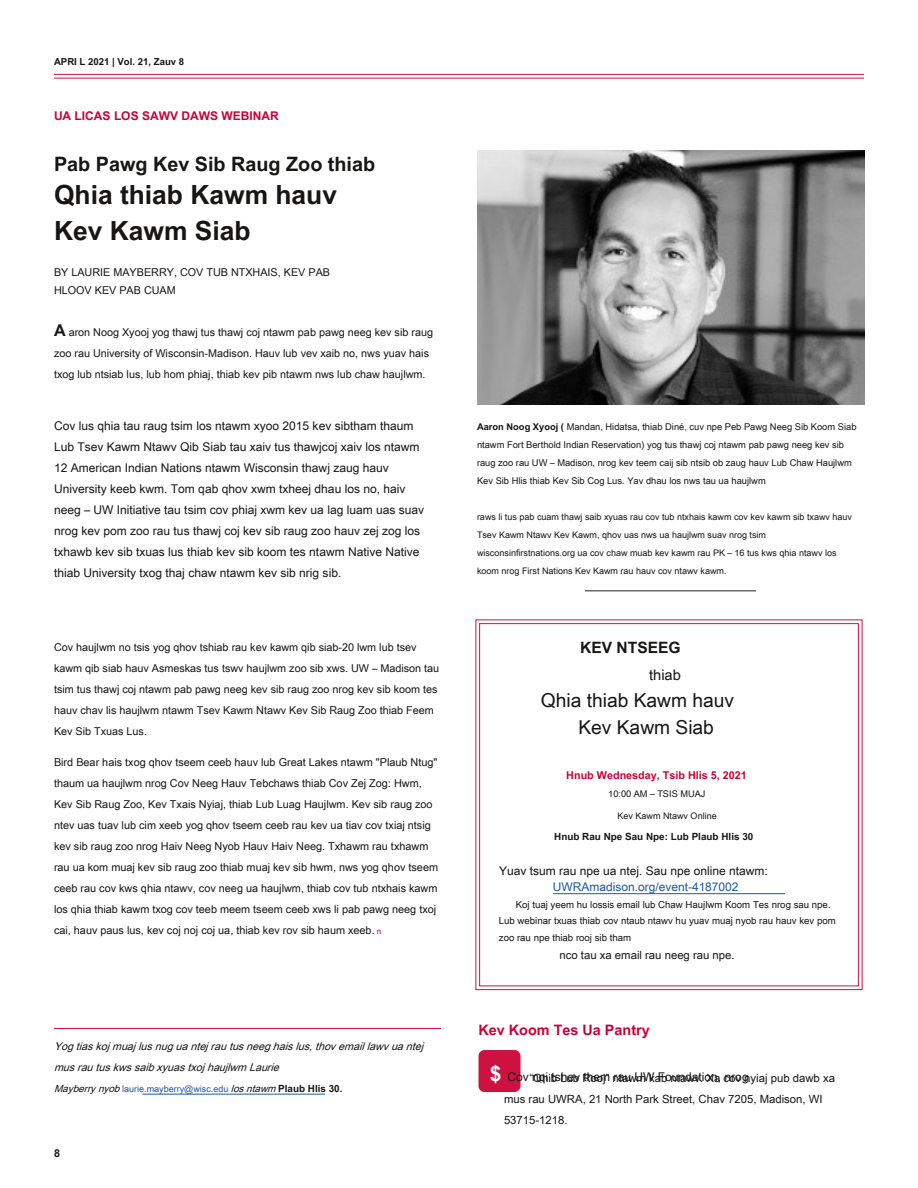
<style>
.page{position:relative;width:918px;height:1188px;background:#fff}
.page>*{position:absolute;margin:0;border:0;box-sizing:border-box;transform-origin:0 0}
.t1{font:700 26.4px/36px "Arial Unicode MS";color:#171615}
.t2{font:700 19.8px "Arial Unicode MS";color:#171615}
.t3{font:19.2px/27px "Arial Unicode MS";color:#171615}
.t4{font:700 15.6px "Arial Unicode MS";color:#171615}
.t5{font:14.55px "Arial Unicode MS";color:#171615}
.t6{font:700 14.4px "Arial Unicode MS";color:#ca0036}
.t7{font:12px/21px "Arial Unicode MS";color:#171615}
.t8{font:12px "Arial Unicode MS";color:#1d589b}
.t9{font:700 12px "Arial Unicode MS";color:#ca0036}
.t10{font:11.4px/21px "Arial Unicode MS";color:#171615}
.t11{font:10.8px/21px "Arial Unicode MS";color:#171615}
.t12{font:700 10.8px "Arial Unicode MS";color:#ca0036}
.t13{font:700 10.8px "Arial Unicode MS";color:#171615}
.t14{font:italic 10.65px/21px "Arial Unicode MS";color:#171615}
.t15{font:700 9.9px "Arial Unicode MS";color:#171615}
.t16{font:9.6px/16.5px "Arial Unicode MS";color:#171615}
.t17{font:700 9.6px "Arial Unicode MS";color:#171615}
.t18{font:9.3px/18px "Arial Unicode MS";color:#171615}
.t19{font:9.15px "Arial Unicode MS";color:#171615}
.t20{font:9px/18px "Arial Unicode MS";color:#171615}
.t21{font:9px "Arial Unicode MS";color:#1d589b}
.s1{font-weight:700;font-size:16.2px}
.s2{font-size:8.1px;color:#ca0036}
.s3{font-style:italic;font-size:9.9px;color:#171615}
.s4{font-weight:700;font-size:9.9px;color:#171615}
.s5{font-weight:700}
.s6{font-weight:700;font-size:21px;color:#fff}
</style>
<div class="page">
<hr style="left:54px;top:74px;width:810px;height:1px;background:#cd1141">
<hr style="left:54px;top:78px;width:810px;height:1px;background:#cd1141">
<div style="left:478px;top:1050px;width:42px;height:42px;background:#cd1141;border-radius:6px"></div>
<svg style="left:475px;top:619px;width:388px;height:371px"></svg>
<div style="left:479px;top:623px;width:380px;height:363px;border:1px solid #cd1141"></div>
<hr style="left:54px;top:1028px;width:387px;height:1px;background:#cd1141">
<hr style="left:142px;top:1094px;width:183px;height:1px;background:#175d9e">
<hr style="left:585px;top:590px;width:171px;height:1px;background:#231f20">
<img style="left:477px;top:150px;width:388px;height:255px">
<p class="t17" style="left:54px;top:55px;width:132px">APRI L 2021 | Vol. 21, Zauv 8</p>
<p class="t9" style="left:54px;top:107px;width:226px">UA LICAS LOS SAWV DAWS WEBINAR</p>
<h2 class="t2" style="left:54px;top:150px;width:323px">Pab Pawg Kev Sib Raug Zoo thiab</h2>
<h1 class="t1" style="left:54px;top:175px;width:285px">Qhia thiab Kawm hauv<br>Kev Kawm Siab</h1>
<p class="t11" style="left:54px;top:263px;width:278px;line-height:18px">BY LAURIE MAYBERRY, COV TUB NTXHAIS, KEV PAB<br>HLOOV KEV PAB CUAM</p>
<p class="t11" style="left:54px;top:321px;width:381px"><span class="s1">A</span> aron Noog Xyooj yog thawj tus thawj coj ntawm pab pawg neeg kev sib raug zoo rau University of Wisconsin-Madison. Hauv lub vev xaib no, nws yuav hais txog lub ntsiab lus, lub hom phiaj, thiab kev pib ntawm nws lub chaw haujlwm.</p>
<p class="t7" style="left:54px;top:415px;width:372px">Cov lus qhia tau raug tsim los ntawm xyoo 2015 kev sibtham thaum Lub Tsev Kawm Ntawv Qib Siab tau xaiv tus thawjcoj xaiv los ntawm 12 American Indian Nations ntawm Wisconsin thawj zaug hauv University keeb kwm. Tom qab qhov xwm txheej dhau los no, haiv neeg – UW Initiative tau tsim cov phiaj xwm kev ua lag luam uas suav nrog kev pom zoo rau tus thawj coj kev sib raug zoo hauv zej zog los txhawb kev sib txuas lus thiab kev sib koom tes ntawm Native Native thiab University txog thaj chaw ntawm kev sib nrig sib.</p>
<p class="t11" style="left:54px;top:636px;width:387px">Cov haujlwm no tsis yog qhov tshiab rau kev kawm qib siab-20 lwm lub tsev kawm qib siab hauv Asmeskas tus tswv haujlwm zoo sib xws. UW – Madison tau tsim tus thawj coj ntawm pab pawg neeg kev sib raug zoo nrog kev sib koom tes hauv chav lis haujlwm ntawm Tsev Kawm Ntawv Kev Sib Raug Zoo thiab Feem Kev Sib Txuas Lus.</p>
<p class="t11" style="left:54px;top:752px;width:386px">Bird Bear hais txog qhov tseem ceeb hauv lub Great Lakes ntawm "Plaub Ntug" thaum ua haujlwm nrog Cov Neeg Hauv Tebchaws thiab Cov Zej Zog: Hwm, Kev Sib Raug Zoo, Kev Txais Nyiaj, thiab Lub Luag Haujlwm. Kev sib raug zoo ntev uas tuav lub cim xeeb yog qhov tseem ceeb rau kev ua tiav cov txiaj ntsig kev sib raug zoo nrog Haiv Neeg Nyob Hauv Haiv Neeg. Txhawm rau txhawm rau ua kom muaj kev sib raug zoo thiab muaj kev sib hwm, nws yog qhov tseem ceeb rau cov kws qhia ntawv, cov neeg ua haujlwm, thiab cov tub ntxhais kawm los qhia thiab kawm txog cov teeb meem tseem ceeb xws li pab pawg neeg txoj cai, hauv paus lus, kev coj noj coj ua, thiab kev rov sib haum xeeb. <span class="s2">n</span></p>
<p class="t14" style="left:54px;top:1035px;width:373px">Yogtiaskoj muaj lusnuguantej rautusneeghaislus,thovemaillawvuantej musrautuskwssaibxyuastxoj haujlwm Laurie</p>
<p class="t21" style="left:54px;top:1082px;width:290px"><span class="s3">Mayberrynyob</span>laurie.mayberry@wisc.edu <span class="s3">losntawm</span> <span class="s4">Plaub Hlis 30.</span></p>
<p class="t13" style="left:54px;top:1145px;width:8px">8</p>
<p class="t18" style="left:477px;top:417px;width:381px"><span class="s5">Aaron Noog Xyooj (</span> Mandan, Hidatsa, thiab Diné, cuv npe Peb Pawg Neeg Sib Koom Siab ntawm Fort Berthold Indian Reservation) yog tus thawj coj ntawm pab pawg neeg kev sib raug zoo rau UW – Madison, nrog kev teem caij sib ntsib ob zaug hauv Lub Chaw Haujlwm Kev Sib Hlis thiab Kev Sib Cog Lus. Yav dhau los nws tau ua haujlwm</p>
<p class="t20" style="left:477px;top:507px;width:377px">raws li tus pab cuam thawj saib xyuas rau cov tub ntxhais kawm cov kev kawm sib txawv hauv Tsev Kawm Ntawv Kev Kawm, qhov uas nws ua haujlwm suav nrog tsim wisconsinfirstnations.org ua cov chaw muab kev kawm rau PK – 16 tus kws qhia ntawv los koom nrog First Nations Kev Kawm rau hauv cov ntawv kawm.</p>
<h3 class="t4" style="left:580px;top:636px;width:102px">KEV NTSEEG</h3>
<h3 class="t5" style="left:649px;top:664px;width:33px">thiab</h3>
<h3 class="t3" style="left:578px;top:686px;width:157px;text-indent:-38px">Qhia thiab Kawm hauv<br>Kev Kawm Siab</h3>
<p class="t12" style="left:566px;top:767px;width:182px">Hnub Wednesday, Tsib Hlis 5, 2021</p>
<p class="t19" style="left:608px;top:787px;width:99px">10:00 AM – TSIS MUAJ</p>
<p class="t20" style="left:618px;top:807px;width:101px">Kev Kawm Ntawv Online</p>
<p class="t15" style="left:554px;top:830px;width:201px">Hnub Rau Npe Sau Npe: Lub Plaub Hlis 30</p>
<p class="t7" style="left:499px;top:860px;width:270px">Yuav tsum rau npe ua ntej. Sau npe online ntawm:</p>
<p class="t8" style="left:553px;top:879px;width:187px">UWRAmadison.org/event-4187002</p>
<p class="t16" style="left:499px;top:896px;width:338px;text-indent:17px">Koj tuaj yeem hu lossis email lub Chaw Haujlwm Koom Tes nrog sau npe.<br>Lub webinar txuas thiab cov ntaub ntawv hu yuav muaj nyob rau hauv kev pom zoo rau npe thiab rooj sib tham</p>
<p class="t10" style="left:559px;top:944px;width:177px">nco tau xa email rau neeg rau npe.</p>
<h3 class="t6" style="left:478px;top:1020px;width:173px">Kev Koom Tes Ua Pantry</h3>
<p class="t7" style="left:490px;top:1066px;width:260px"><span class="s6">$</span> Cov nqi tshev them rau UW Foundation, nrog</p>
<p class="t10" style="left:504px;top:1067px;width:333px;text-indent:26px">“Qhib Lub Rooj” ntawm kab ntawv. Xa cov nyiaj pub dawb xa mus rau UWRA, 21 North Park Street, Chav 7205, Madison, WI<br>53715-1218.</p>
</div>
